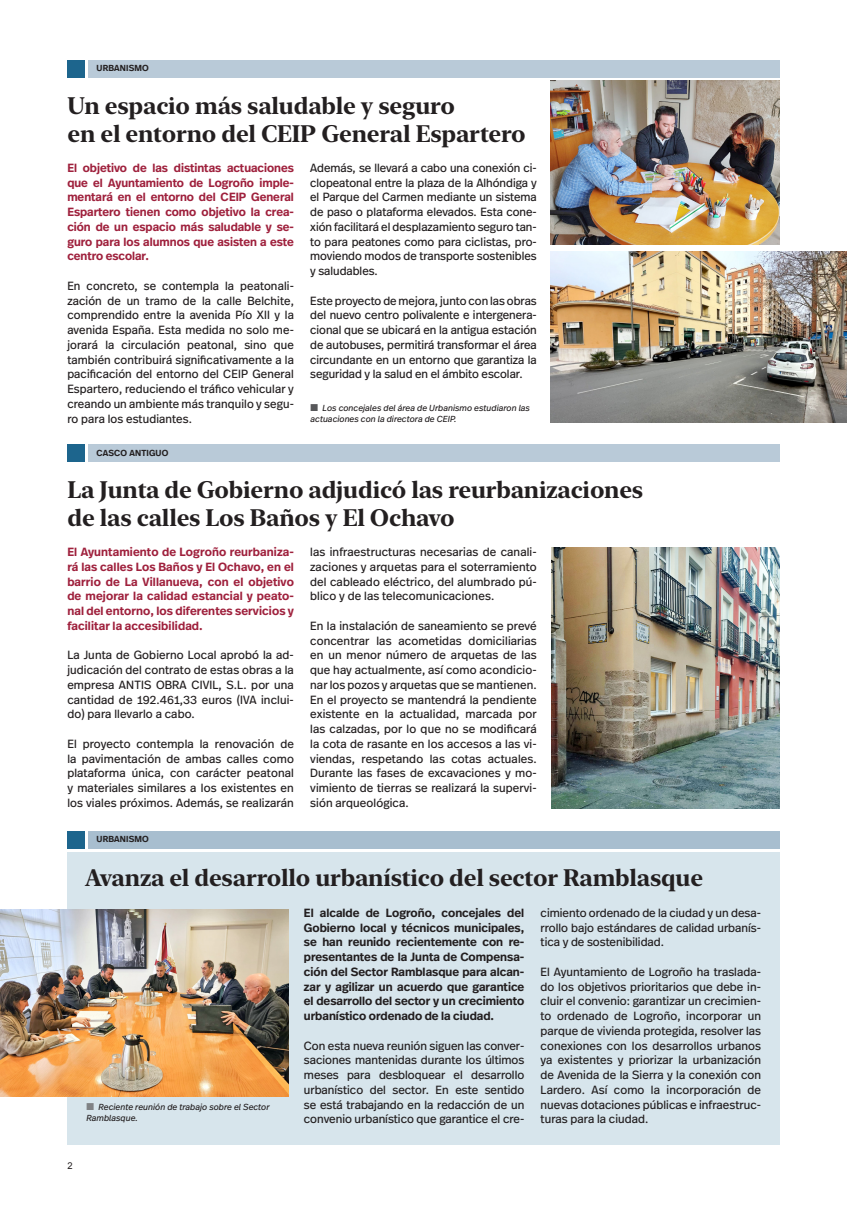
<style>
.page{position:relative;width:847px;height:1205px;background:#fff}
.page>*{position:absolute;margin:0;border:0;box-sizing:border-box;transform-origin:0 0}
.t1{font:700 23.75px "New York Large";letter-spacing:-.01em;color:#231f20}
.t2{font:11.88px/14.8px "Real Head Pro";letter-spacing:.005em;color:#231f20;text-align:justify}
.t3{font:600 11.88px/14.8px "Real Head Pro";color:#9f213d;text-align:justify}
.t4{font:600 11.88px/14.8px "Real Head Pro";color:#231f20;text-align:justify}
.t5{font:9.38px "Arial";color:#231f20}
.t6{font:italic 8.75px/11.2px "Real Head Pro";letter-spacing:.01em;color:#231f20}
.t7{font:600 8.75px "Real Head Pro";letter-spacing:.02em;color:#231f20}
.s1{color:#57585a}
.s2{color:#808285}
</style>
<div class="page">
<div style="left:67px;top:852px;width:713px;height:292px;background:#d7e5ec"></div>
<div style="left:88px;top:445px;width:692px;height:17px;background:#b9cad8"></div>
<div style="left:88px;top:60px;width:692px;height:17px;background:#b9cad8"></div>
<div style="left:67px;top:445px;width:18px;height:17px;background:#1d658d"></div>
<div style="left:67px;top:60px;width:18px;height:17px;background:#1d658d"></div>
<div style="left:88px;top:831px;width:692px;height:17px;background:#a8becf"></div>
<div style="left:67px;top:831px;width:18px;height:17px;background:#1d658d"></div>
<img style="left:0;top:909px;width:288px;height:188px">
<img style="left:550px;top:252px;width:297px;height:170px">
<img style="left:550px;top:81px;width:230px;height:163px">
<img style="left:551px;top:548px;width:229px;height:260px">
<p class="t7" style="left:96px;top:62px;width:54px">URBANISMO</p>
<p class="t1" style="left:68px;top:89px;width:389px">Un espacio más saludable y seguro</p>
<p class="t1" style="left:68px;top:116px;width:460px">en el entorno del CEIP General Espartero</p>
<p class="t3" style="left:67px;top:160px;width:228px">El objetivo de las distintas actuaciones que el Ayuntamiento de Logroño imple&shy;mentará en el entorno del CEIP General Espartero tienen como objetivo la crea&shy;ción de un espacio más saludable y se&shy;guro para los alumnos que asisten a este centro escolar.</p>
<p class="t2" style="left:67px;top:278px;width:228px">En concreto, se contempla la peatonali&shy;zación de un tramo de la calle Belchite, comprendido entre la avenida Pío XII y la avenida España. Esta medida no solo me&shy;jorará la circulación peatonal, sino que también contribuirá significativamente a la pacificación del entorno del CEIP General Espartero, reduciendo el tráfico vehicular y creando un ambiente más tranquilo y segu&shy;ro para los estudiantes.</p>
<p class="t7" style="left:96px;top:446px;width:73px">CASCO ANTIGUO</p>
<p class="t2" style="left:310px;top:160px;width:228px">Además, se llevará a cabo una conexión ci&shy;clopeatonal entre la plaza de la Alhóndiga y el Parque del Carmen mediante un sistema de paso o plataforma elevados. Esta cone&shy;xión facilitará el desplazamiento seguro tan&shy;to para peatones como para ciclistas, pro&shy;moviendo modos de transporte sostenibles y saludables.</p>
<p class="t2" style="left:310px;top:293px;width:228px">Este proyecto de mejora, junto con las obras del nuevo centro polivalente e intergenera&shy;cional que se ubicará en la antigua estación de autobuses, permitirá transformar el área circundante en un entorno que garantiza la seguridad y la salud en el ámbito escolar.</p>
<p class="t6" style="left:310px;top:402px;width:221px"><span class="s1">■</span> Los concejales del área de Urbanismo estudiaron las actuaciones con la directora de CEIP.</p>
<p class="t1" style="left:68px;top:473px;width:577px">La Junta de Gobierno adjudicó las reurbanizaciones</p>
<p class="t1" style="left:68px;top:501px;width:389px">de las calles Los Baños y El Ochavo</p>
<p class="t3" style="left:67px;top:544px;width:228px">El Ayuntamiento de Logroño reurbaniza&shy;rá las calles Los Baños y El Ochavo, en el barrio de La Villanueva, con el objetivo de mejorar la calidad estancial y peato&shy;nal del entorno, los diferentes servicios y facilitar la accesibilidad.</p>
<p class="t2" style="left:67px;top:647px;width:228px">La Junta de Gobierno Local aprobó la ad&shy;judicación del contrato de estas obras a la empresa ANTIS OBRA CIVIL, S.L. por una cantidad de 192.461,33 euros (IVA inclui&shy;do) para llevarlo a cabo.</p>
<p class="t2" style="left:67px;top:736px;width:228px">El proyecto contempla la renovación de la pavimentación de ambas calles como plataforma única, con carácter peatonal y materiales similares a los existentes en los viales próximos. Además, se realizarán</p>
<p class="t7" style="left:96px;top:833px;width:54px">URBANISMO</p>
<p class="t2" style="left:310px;top:544px;width:228px">las infraestructuras necesarias de canali&shy;zaciones y arquetas para el soterramiento del cableado eléctrico, del alumbrado pú&shy;blico y de las telecomunicaciones.</p>
<p class="t2" style="left:310px;top:618px;width:228px">En la instalación de saneamiento se prevé concentrar las acometidas domiciliarias en un menor número de arquetas de las que hay actualmente, así como acondicio&shy;nar los pozos y arquetas que se mantienen.<br>En el proyecto se mantendrá la pendiente existente en la actualidad, marcada por las calzadas, por lo que no se modificará la cota de rasante en los accesos a las vi&shy;viendas, respetando las cotas actuales.<br>Durante las fases de excavaciones y mo&shy;vimiento de tierras se realizará la supervi&shy;sión arqueológica.</p>
<p class="t1" style="left:85px;top:861px;width:619px">Avanza el desarrollo urbanístico del sector Ramblasque</p>
<p class="t6" style="left:87px;top:1101px;width:184px"><span class="s2">■</span> Reciente reunión de trabajo sobre el Sector<br>Ramblasque.</p>
<p class="t5" style="left:67px;top:1159px;width:7px">2</p>
<p class="t4" style="left:304px;top:905px;width:222px">El alcalde de Logroño, concejales del Gobierno local y técnicos municipales, se han reunido recientemente con re&shy;presentantes de la Junta de Compensa&shy;ción del Sector Ramblasque para alcan&shy;zar y agilizar un acuerdo que garantice el desarrollo del sector y un crecimiento urbanístico ordenado de la ciudad.</p>
<p class="t2" style="left:304px;top:1038px;width:222px">Con esta nueva reunión siguen las conver&shy;saciones mantenidas durante los últimos meses para desbloquear el desarrollo urbanístico del sector. En este sentido se está trabajando en la redacción de un convenio urbanístico que garantice el cre-</p>
<p class="t2" style="left:541px;top:905px;width:222px">cimiento ordenado de la ciudad y un desa&shy;rrollo bajo estándares de calidad urbanís&shy;tica y de sostenibilidad.</p>
<p class="t2" style="left:541px;top:964px;width:222px">El Ayuntamiento de Logroño ha traslada&shy;do los objetivos prioritarios que debe in&shy;cluir el convenio: garantizar un crecimien&shy;to ordenado de Logroño, incorporar un parque de vivienda protegida, resolver las conexiones con los desarrollos urbanos ya existentes y priorizar la urbanización de Avenida de la Sierra y la conexión con Lardero. Así como la incorporación de nuevas dotaciones públicas e infraestruc&shy;turas para la ciudad.</p>
</div>
